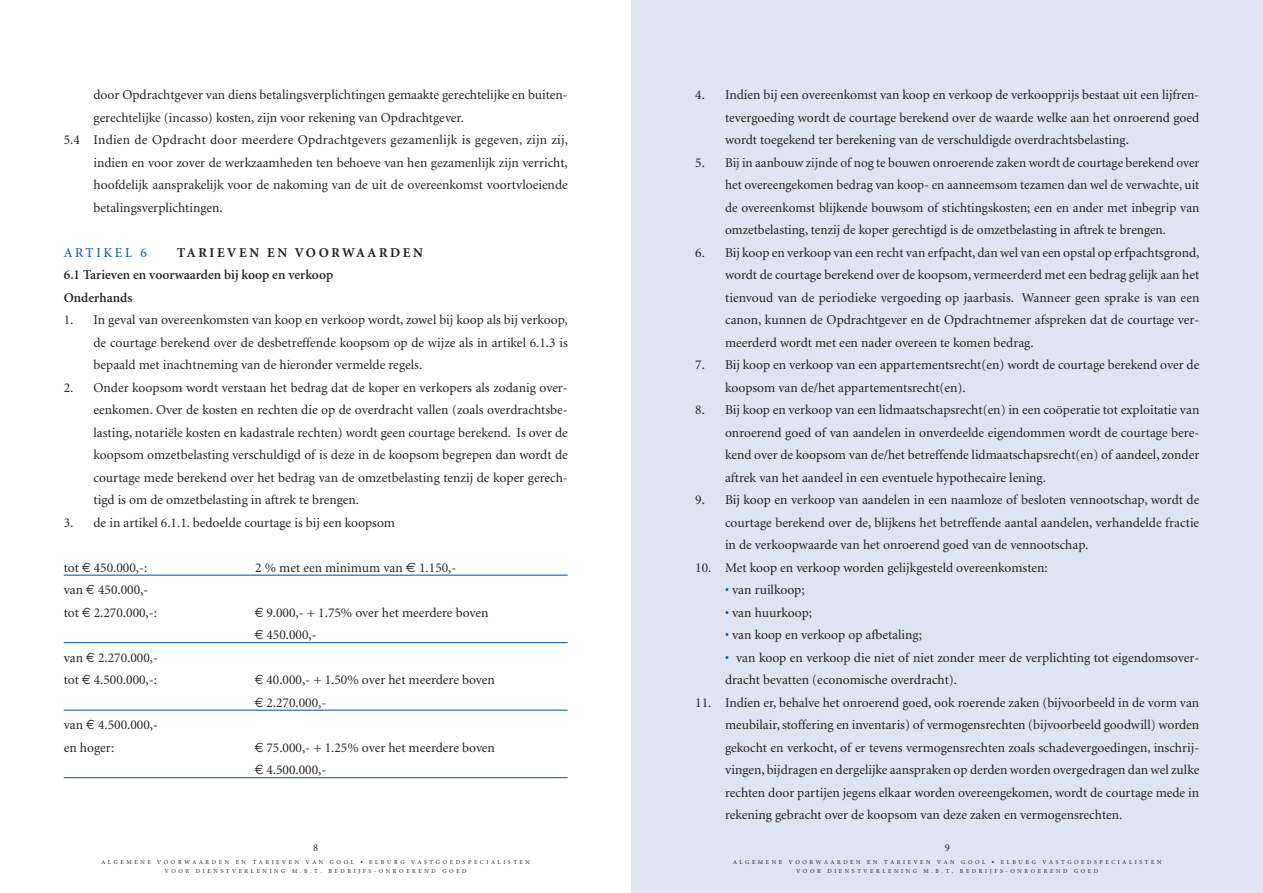
<style>
.page{position:relative;width:1263px;height:893px;background:#fff}
.page>*{position:absolute;margin:0;border:0;box-sizing:border-box;transform-origin:0 0}
.t1{font:13.5px/22.5px "Minion";color:#231f20;text-align:justify}
.t2{font:600 13.5px/22.5px "Minion";color:#231f20}
.t3{font:700 13.5px "Minion";letter-spacing:.195em;color:#231f20}
.t4{font:13.5px "Minion";letter-spacing:.19em;color:#01529a}
.t5{font:10.5px "Minion";color:#231f20}
.t6{font:6px/9.1px "Minion";letter-spacing:.43em;color:#231f20;text-align:center}
.s1{font-family:"Euro Sans"}
.s2{color:#01529a}
</style>
<div class="page">
<div style="left:631px;top:0;width:632px;height:893px;background:#dee4f1"></div>
<hr style="left:64px;top:575px;width:504px;height:1px;background:#01529a">
<hr style="left:64px;top:642px;width:504px;height:1px;background:#01529a">
<hr style="left:64px;top:710px;width:504px;height:1px;background:#01529a">
<hr style="left:64px;top:777px;width:504px;height:1px;background:#01529a">
<p class="t1" style="left:94px;top:85px;width:476px">door Opdrachtgever van diens betalingsverplichtingen gemaakte gerechtelijke en buiten-</p>
<p class="t1" style="left:94px;top:107px;width:372px">gerechtelijke (incasso) kosten, zijn voor rekening van Opdrachtgever.</p>
<p class="t1" style="left:64px;top:130px;width:506px">5.4 Indien de Opdracht door meerdere Opdrachtgevers gezamenlijk is gegeven, zijn zij,</p>
<p class="t1" style="left:94px;top:152px;width:476px">indien en voor zover de werkzaamheden ten behoeve van hen gezamenlijk zijn verricht,</p>
<p class="t1" style="left:94px;top:175px;width:476px">hoofdelijk aansprakelijk voor de nakoming van de uit de overeenkomst voortvloeiende</p>
<p class="t1" style="left:94px;top:197px;width:131px">betalingsverplichtingen.</p>
<p class="t4" style="left:64px;top:247px;width:85px">ARTIKEL 6</p>
<p class="t3" style="left:177px;top:247px;width:247px">TARIEVEN EN VOORWAARDEN</p>
<p class="t2" style="left:64px;top:265px;width:271px">6.1 Tarieven en voorwaarden bij koop en verkoop<br>Onderhands</p>
<p class="t1" style="left:94px;top:310px;width:476px;text-indent:-30px">1. In geval van overeenkomsten van koop en verkoop wordt, zowel bij koop als bij verkoop, de courtage berekend over de desbetreffende koopsom op de wijze als in artikel 6.1.3 is bepaald met inachtneming van de hieronder vermelde regels.</p>
<p class="t1" style="left:94px;top:377px;width:476px;text-indent:-30px">2. Onder koopsom wordt verstaan het bedrag dat de koper en verkopers als zodanig over&shy;eenkomen. Over de kosten en rechten die op de overdracht vallen (zoals overdrachtsbe&shy;lasting, notariële kosten en kadastrale rechten) wordt geen courtage berekend. Is over de koopsom omzetbelasting verschuldigd of is deze in de koopsom begrepen dan wordt de courtage mede berekend over het bedrag van de omzetbelasting tenzij de koper gerech&shy;tigd is om de omzetbelasting in aftrek te brengen.</p>
<p class="t1" style="left:64px;top:512px;width:333px">3. de in artikel 6.1.1. bedoelde courtage is bij een koopsom</p>
<p class="t1" style="left:64px;top:557px;width:85px">tot <span class="s1">€</span> 450.000,-:</p>
<p class="t1" style="left:255px;top:557px;width:203px">2 % met een minimum van <span class="s1">€</span> 1.150,-</p>
<p class="t1" style="left:64px;top:580px;width:95px">van <span class="s1">€</span> 450.000,- tot <span class="s1">€</span> 2.270.000,-:</p>
<p class="t1" style="left:725px;top:85px;width:476px;text-indent:-30px">4. Indien bij een overeenkomst van koop en verkoop de verkoopprijs bestaat uit een lijfren&shy;tevergoeding wordt de courtage berekend over de waarde welke aan het onroerend goed wordt toegekend ter berekening van de verschuldigde overdrachtsbelasting.</p>
<p class="t1" style="left:725px;top:152px;width:476px;text-indent:-30px">5. Bij in aanbouw zijnde of nog te bouwen onroerende zaken wordt de courtage berekend over het overeengekomen bedrag van koop- en aanneemsom tezamen dan wel de verwachte, uit de overeenkomst blijkende bouwsom of stichtingskosten; een en ander met inbegrip van omzetbelasting, tenzij de koper gerechtigd is de omzetbelasting in aftrek te brengen.</p>
<p class="t1" style="left:725px;top:242px;width:476px;text-indent:-30px">6. Bij koop en verkoop van een recht van erfpacht, dan wel van een opstal op erfpachtsgrond, wordt de courtage berekend over de koopsom, vermeerderd met een bedrag gelijk aan het tienvoud van de periodieke vergoeding op jaarbasis. Wanneer geen sprake is van een canon, kunnen de Opdrachtgever en de Opdrachtnemer afspreken dat de courtage ver&shy;meerderd wordt met een nader overeen te komen bedrag.</p>
<p class="t1" style="left:725px;top:355px;width:476px;text-indent:-30px">7. Bij koop en verkoop van een appartementsrecht(en) wordt de courtage berekend over de koopsom van de/het appartementsrecht(en).</p>
<p class="t1" style="left:725px;top:400px;width:476px;text-indent:-30px">8. Bij koop en verkoop van een lidmaatschapsrecht(en) in een coöperatie tot exploitatie van onroerend goed of van aandelen in onverdeelde eigendommen wordt de courtage bere&shy;kend over de koopsom van de/het betreffende lidmaatschapsrecht(en) of aandeel, zonder aftrek van het aandeel in een eventuele hypothecaire lening.</p>
<p class="t1" style="left:725px;top:490px;width:476px;text-indent:-30px">9. Bij koop en verkoop van aandelen in een naamloze of besloten vennootschap, wordt de courtage berekend over de, blijkens het betreffende aantal aandelen, verhandelde fractie in de verkoopwaarde van het onroerend goed van de vennootschap.</p>
<p class="t1" style="left:695px;top:557px;width:354px">10. Met koop en verkoop worden gelijkgesteld overeenkomsten:</p>
<p class="t1" style="left:725px;top:580px;width:81px"><span class="s2">•</span> van ruilkoop;</p>
<p class="t1" style="left:725px;top:602px;width:88px"><span class="s2">•</span> van huurkoop;</p>
<p class="t1" style="left:725px;top:625px;width:198px"><span class="s2">•</span> van koop en verkoop op afbetaling;</p>
<p class="t1" style="left:725px;top:647px;width:476px"><span class="s2">•</span> van koop en verkoop die niet of niet zonder meer de verplichting tot eigendomsover&shy;dracht bevatten (economische overdracht).</p>
<p class="t1" style="left:725px;top:692px;width:476px;text-indent:-30px">11. Indien er, behalve het onroerend goed, ook roerende zaken (bijvoorbeeld in de vorm van meubilair, stoffering en inventaris) of vermogensrechten (bijvoorbeeld goodwill) worden gekocht en verkocht, of er tevens vermogensrechten zoals schadevergoedingen, inschrij&shy;vingen, bijdragen en dergelijke aanspraken op derden worden overgedragen dan wel zulke rechten door partijen jegens elkaar worden overeengekomen, wordt de courtage mede in rekening gebracht over de koopsom van deze zaken en vermogensrechten.</p>
<p class="t5" style="left:945px;top:843px;width:7px">9</p>
<p class="t1" style="left:255px;top:602px;width:235px"><span class="s1">€</span> 9.000,- + 1.75% over het meerdere boven <span class="s1">€</span> 450.000,-</p>
<p class="t1" style="left:64px;top:647px;width:96px">van <span class="s1">€</span> 2.270.000,- tot <span class="s1">€</span> 4.500.000,-:</p>
<p class="t1" style="left:255px;top:670px;width:242px"><span class="s1">€</span> 40.000,- + 1.50% over het meerdere boven <span class="s1">€</span> 2.270.000,-</p>
<p class="t1" style="left:64px;top:715px;width:96px">van <span class="s1">€</span> 4.500.000,- en hoger:</p>
<p class="t1" style="left:255px;top:737px;width:242px"><span class="s1">€</span> 75.000,- + 1.25% over het meerdere boven <span class="s1">€</span> 4.500.000,-</p>
<p class="t5" style="left:313px;top:843px;width:7px">8</p>
<p class="t6" style="left:102px;top:858px;width:430px">ALGEMENE VOORWAARDEN EN TARIEVEN VAN GOOL ◆ ELBURG VASTGOEDSPECIALISTEN<br>VOOR DIENSTVERLENING M.B.T. BEDRIJFS-ONROEREND GOED</p>
<p class="t6" style="left:733px;top:858px;width:430px">ALGEMENE VOORWAARDEN EN TARIEVEN VAN GOOL ◆ ELBURG VASTGOEDSPECIALISTEN<br>VOOR DIENSTVERLENING M.B.T. BEDRIJFS-ONROEREND GOED</p>
</div>
